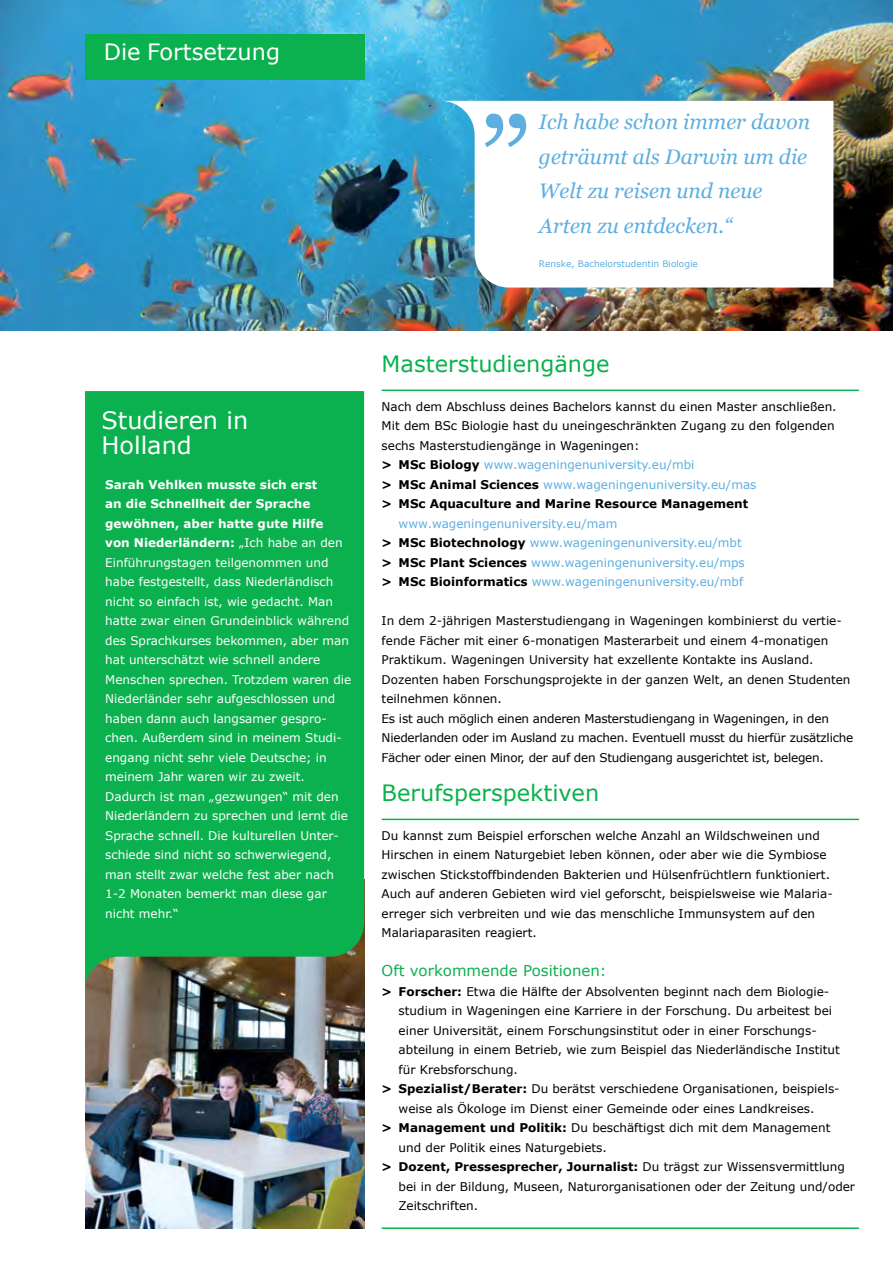
<style>
.page{position:relative;width:893px;height:1263px;background:#fff}
.page>*{position:absolute;margin:0;border:0;box-sizing:border-box;transform-origin:0 0}
.t1{font:24px/25.5px "Verdana";color:#fff}
.t2{font:22.5px "Verdana";color:#0bb14e}
.t3{font:22.5px "Verdana";color:#fff}
.t4{font:italic 21px/34.5px "Georgia";color:#5eaee0}
.t5{font:15px "Verdana";color:#0bb14e}
.t6{font:12px/19.5px "Verdana";color:#000}
.t7{font:12px/19.5px "Verdana";color:#fff}
.t8{font:12px/19.5px "Verdana";color:#5eaee0}
.t9{font:700 12px "Verdana";color:#000}
.t10{font:9px "Verdana";color:#5eaee0}
.s1{font-weight:700}
.s2{color:#5eaee0}
.s3{font-weight:700;color:#000}
.s4{font-weight:400}
</style>
<div class="page">
<img style="left:0;top:0;width:893px;height:330px">
<img style="left:85px;top:991px;width:279px;height:238px">
<div style="left:85px;top:34px;width:280px;height:45px;background:#0bb14e"></div>
<svg style="left:441px;top:101px;width:392px;height:187px"></svg>
<div style="left:85px;top:391px;width:279px;height:600px;background:#0bb14e"></div>
<svg style="left:485px;top:114px;width:41px;height:33px"></svg>
<hr style="left:382px;top:390px;width:477px;height:1px;background:#0bb14e">
<hr style="left:382px;top:1227px;width:477px;height:2px;background:#0bb14e">
<hr style="left:382px;top:819px;width:477px;height:1px;background:#0bb14e">
<h2 class="t3" style="left:104px;top:36px;width:178px">Die Fortsetzung</h2>
<h3 class="t4" style="left:539px;top:104px;width:273px">Ich habe schon immer davon geträumt als Darwin um die<br>Welt zu reisen und neue<br>Arten zu entdecken.“</h3>
<p class="t10" style="left:539px;top:258px;width:160px">Renske, Bachelorstudentin Biologie</p>
<h1 class="t1" style="left:102px;top:407px;width:148px">Studieren in<br>Holland</h1>
<p class="t7" style="left:105px;top:474px;width:248px"><span class="s1">Sarah Vehlken musste sich erst<br>an die Schnellheit der Sprache gewöhnen, aber hatte gute Hilfe<br>von Niederländern:</span> „Ich habe an den Einführungstagen teilgenommen und habe festgestellt, dass Niederländisch nicht so einfach ist, wie gedacht. Man hatte zwar einen Grundeinblick während des Sprachkurses bekommen, aber man hat unterschätzt wie schnell andere Menschen sprechen. Trotzdem waren die Niederländer sehr aufgeschlossen und haben dann auch langsamer gespro&shy;chen. Außerdem sind in meinem Studi&shy;engang nicht sehr viele Deutsche; in meinem Jahr waren wir zu zweit.<br>Dadurch ist man „gezwungen“ mit den Niederländern zu sprechen und lernt die Sprache schnell. Die kulturellen Unter&shy;schiede sind nicht so schwerwiegend, man stellt zwar welche fest aber nach 1-2 Monaten bemerkt man diese gar nicht mehr.“</p>
<h2 class="t2" style="left:382px;top:348px;width:229px">Masterstudiengänge</h2>
<p class="t6" style="left:382px;top:396px;width:456px">Nach dem Abschluss deines Bachelors kannst du einen Master anschließen.<br>Mit dem BSc Biologie hast du uneingeschränkten Zugang zu den folgenden sechs Masterstudiengänge in Wageningen:<br><span class="s1">&gt; MSc Biology</span> <span class="s2">www.wageningenuniversity.eu/mbi<br></span><span class="s1">&gt; MSc Animal Sciences</span> <span class="s2">www.wageningenuniversity.eu/mas<br></span><span class="s1">&gt; MSc Aquaculture and Marine Resource Management</span></p>
<p class="t8" style="left:382px;top:513px;width:365px;text-indent:17px">www.wageningenuniversity.eu/mam<br><span class="s3">&gt; MSc Biotechnology</span> www.wageningenuniversity.eu/mbt <span class="s3">&gt; MSc Plant Sciences</span> www.wageningenuniversity.eu/mps <span class="s3">&gt; MSc Bioinformatics</span> www.wageningenuniversity.eu/mbf</p>
<p class="t6" style="left:382px;top:611px;width:473px">In dem 2-jährigen Masterstudiengang in Wageningen kombinierst du vertie&shy;fende Fächer mit einer 6-monatigen Masterarbeit und einem 4-monatigen Praktikum. Wageningen University hat exzellente Kontakte ins Ausland.<br>Dozenten haben Forschungsprojekte in der ganzen Welt, an denen Studenten teilnehmen können.<br>Es ist auch möglich einen anderen Masterstudiengang in Wageningen, in den Niederlanden oder im Ausland zu machen. Eventuell musst du hierfür zusätzliche Fächer oder einen Minor, der auf den Studiengang ausgerichtet ist, belegen.</p>
<h2 class="t2" style="left:382px;top:777px;width:219px">Berufsperspektiven</h2>
<p class="t6" style="left:382px;top:825px;width:451px">Du kannst zum Beispiel erforschen welche Anzahl an Wildschweinen und Hirschen in einem Naturgebiet leben können, oder aber wie die Symbiose zwischen Stickstoffbindenden Bakterien und Hülsenfrüchtlern funktioniert.<br>Auch auf anderen Gebieten wird viel geforscht, beispielsweise wie Malaria&shy;erreger sich verbreiten und wie das menschliche Immunsystem auf den Malariaparasiten reagiert.</p>
<p class="t5" style="left:382px;top:960px;width:227px">Oft vorkommende Positionen:</p>
<p class="t6" style="left:382px;top:981px;width:447px"><span class="s1">&gt; Forscher:</span> Etwa die Hälfte der Absolventen beginnt nach dem Biologie-</p>
<p class="t6" style="left:399px;top:1001px;width:435px">studium in Wageningen eine Karriere in der Forschung. Du arbeitest bei</p>
<p class="t6" style="left:399px;top:1020px;width:418px">einer Universität, einem Forschungsinstitut oder in einer Forschungs-</p>
<p class="t6" style="left:399px;top:1040px;width:443px">abteilung in einem Betrieb, wie zum Beispiel das Niederländische Institut</p>
<p class="t6" style="left:399px;top:1059px;width:121px">für Krebsforschung.</p>
<p class="t6" style="left:382px;top:1079px;width:459px"><span class="s1">&gt; Spezialist/Berater:</span> Du berätst verschiedene Organisationen, beispiels-</p>
<p class="t6" style="left:399px;top:1098px;width:417px">weise als Ökologe im Dienst einer Gemeinde oder eines Landkreises.</p>
<p class="t6" style="left:382px;top:1118px;width:450px"><span class="s1">&gt; Management und Politik:</span> Du beschäftigst dich mit dem Management</p>
<p class="t6" style="left:399px;top:1137px;width:210px">und der Politik eines Naturgebiets.</p>
<p class="t9" style="left:382px;top:1158px;width:465px">&gt; Dozent, Pressesprecher, Journalist: <span class="s4">Du trägst zur Wissensvermittlung</span></p>
<p class="t6" style="left:399px;top:1176px;width:458px">bei in der Bildung, Museen, Naturorganisationen oder der Zeitung und/oder</p>
<p class="t6" style="left:399px;top:1196px;width:81px">Zeitschriften.</p>
</div>
